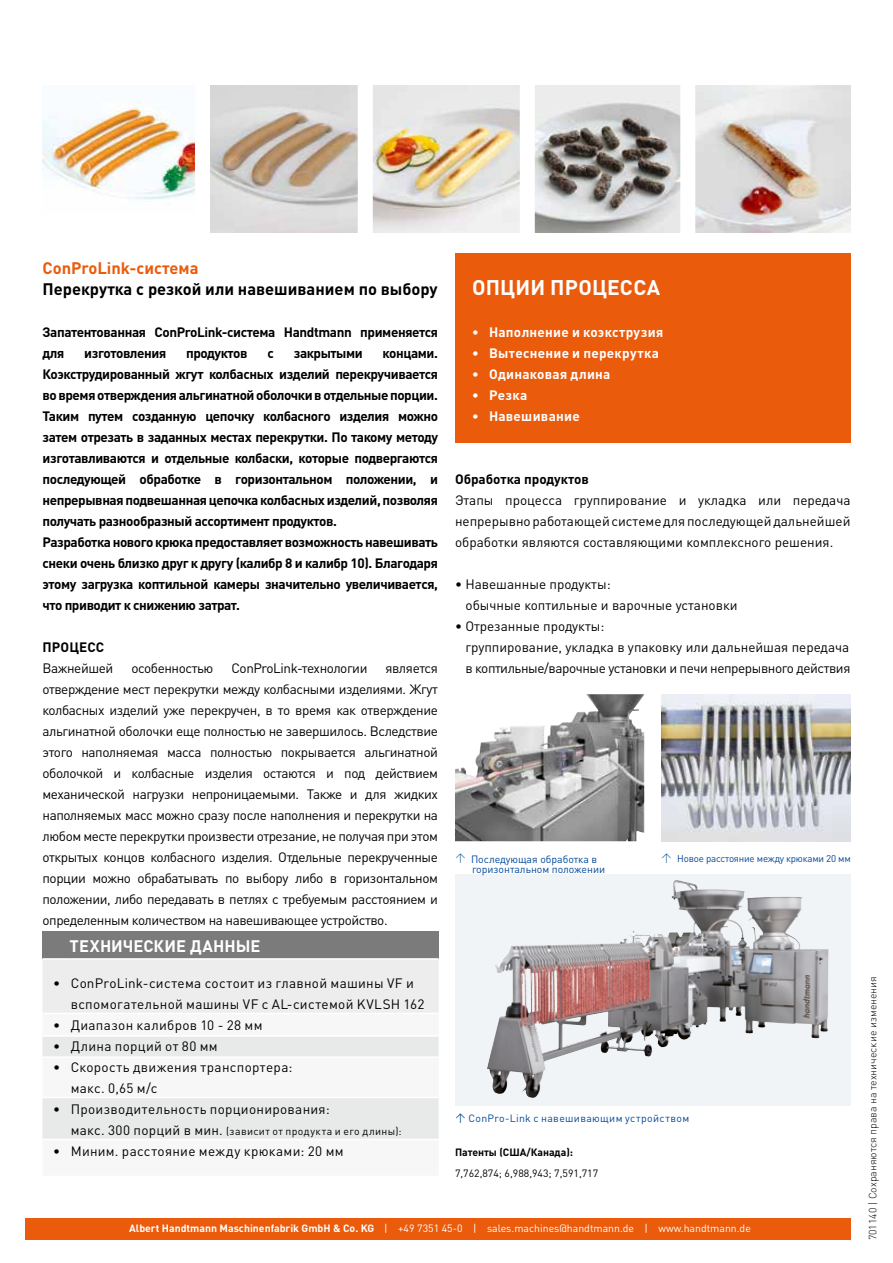
<style>
.page{position:relative;width:893px;height:1263px;background:#fff}
.page>*{position:absolute;margin:0;border:0;box-sizing:border-box;transform-origin:0 0}
.t1{font:700 21px "DIN Pro";letter-spacing:.01em;color:#fff}
.t2{font:700 16.5px "DIN Pro";color:#000}
.t3{font:700 16.5px "DIN Pro";color:#ea5b0c}
.t4{font:700 16.5px "DIN Pro";color:#fff}
.t5{font:13.5px/21px "DIN Pro";color:#000;text-align:justify}
.t6{font:700 13.5px/21px "DIN Pro";letter-spacing:-.03em;color:#000}
.t7{font:13.5px "DIN Pro";letter-spacing:.025em;color:#000}
.t8{font:13.5px "DIN Pro";letter-spacing:-.03em;color:#000}
.t9{font:13.5px/21px "DIN Pro";letter-spacing:.02em;color:#000}
.t10{font:700 13.5px "DIN Pro";letter-spacing:.02em;color:#fff}
.t11{font:700 13.5px "DIN Pro";color:#000}
.t12{font:700 13.5px "DIN Pro";letter-spacing:.01em;color:#000}
.t13{font:10.5px "DIN Pro";color:#fff}
.t14{font:10.5px "DIN Pro";letter-spacing:.03em;color:#000}
.t15{font:300 10.5px "DIN Pro";color:#000}
.t16{font:10.5px "DIN Pro";color:#00489a}
.t17{font:10.5px "DIN Pro";letter-spacing:.035em;color:#00489a}
.t18{font:10.5px "DIN Pro";color:#000}
.t19{font:700 10.5px "DIN Pro";color:#000}
.t20{font:9.75px "DIN Pro";letter-spacing:-.02em;color:#00489a}
.s1{font-size:13.5px}
.s2{font-weight:300}
.s3{font-weight:700}
</style>
<div class="page">
<div style="left:26px;top:1218px;width:824px;height:21px;background:#ea5b0c"></div>
<img style="left:455px;top:694px;width:189px;height:147px">
<svg style="left:455px;top:875px;width:395px;height:231px;fill:#f0f4f6"></svg>
<img style="left:487px;top:880px;width:207px;height:215px">
<img style="left:210px;top:85px;width:640px;height:147px">
<img style="left:42px;top:101px;width:153px;height:99px">
<div style="left:358px;top:73px;width:15px;height:170px;background:#fff"></div>
<div style="left:520px;top:73px;width:15px;height:170px;background:#fff"></div>
<div style="left:680px;top:73px;width:15px;height:170px;background:#fff"></div>
<img style="left:662px;top:695px;width:189px;height:147px">
<div style="left:455px;top:253px;width:395px;height:189px;background:#ea5b0c"></div>
<div style="left:43px;top:932px;width:396px;height:27px;background:#7c7b7b"></div>
<hr style="left:43px;top:958px;width:28px;height:2px;background:#fff">
<hr style="left:71px;top:958px;width:368px;height:2px;background:#fff">
<div style="left:43px;top:960px;width:396px;height:53px;background:#ededed"></div>
<svg style="left:43px;top:1037px;width:396px;height:102px"></svg>
<p class="t3" style="left:43px;top:254px;width:158px">ConProLink-система</p>
<p class="t2" style="left:43px;top:275px;width:397px">Перекрутка с резкой или навешиванием по выбору</p>
<p class="t6" style="left:43px;top:320px;width:397px">Запатентованная ConProLink-система Handtmann применяется для</p>
<p class="t6" style="left:43px;top:341px;width:397px;text-indent:340px">концами.<br>Коэкструдированный жгут колбасных изделий перекручивается во время отверждения альгинатной оболочки в отдельные порции.<br>Таким путем созданную цепочку колбасного изделия можно затем отрезать в заданных местах перекрутки. По такому методу изготавливаются и отдельные колбаски, которые подвергаются последующей обработке в горизонтальном положении, и непрерывная подвешанная цепочка колбасных изделий, позволяя получать разнообразный ассортимент продуктов.<br>Разработка нового крюка предоставляет возможность навешивать снеки очень близко друг к другу (калибр 8 и калибр 10). Благодаря этому загрузка коптильной камеры значительно увеличивается, что приводит к снижению затрат.</p>
<p class="t12" style="left:43px;top:636px;width:63px">ПРОЦЕСС</p>
<p class="t8" style="left:43px;top:658px;width:72px">Важнейшей</p>
<p class="t8" style="left:131px;top:658px;width:83px">особенностью</p>
<p class="t8" style="left:231px;top:658px;width:138px">ConProLink-технологии</p>
<p class="t6" style="left:84px;top:341px;width:84px">изготовления</p>
<p class="t6" style="left:186px;top:341px;width:63px">продуктов</p>
<p class="t6" style="left:267px;top:341px;width:8px">с</p>
<p class="t6" style="left:294px;top:341px;width:71px">закрытыми</p>
<p class="t5" style="left:43px;top:656px;width:397px;text-indent:343px">является отверждение мест перекрутки между колбасными изделиями. Жгут колбасных изделий уже перекручен, в то время как отверждение альгинатной оболочки еще полностью не завершилось. Вследствие этого наполняемая масса полностью покрывается альгинатной оболочкой и колбасные изделия остаются и под действием механической нагрузки непроницаемыми. Также и для жидких наполняемых масс можно сразу после наполнения и перекрутки на любом месте перекрутки произвести отрезание, не получая при этом открытых концов колбасного изделия. Отдельные перекрученные порции можно обрабатывать по выбору либо в горизонтальном положении, либо передавать в петлях с требуемым расстоянием и определенным количеством на навешивающее устройство.</p>
<p class="t4" style="left:70px;top:932px;width:192px">ТЕХНИЧЕСКИЕ ДАННЫЕ</p>
<p class="t9" style="left:71px;top:971px;width:355px;text-indent:-18px">• ConProLink-система состоит из главной машины VF и вспомогательной машины VF с AL-системой KVLSH 162</p>
<p class="t7" style="left:53px;top:1015px;width:211px">• Диапазон калибров 10 - 28 мм</p>
<p class="t7" style="left:53px;top:1036px;width:166px">• Длина порций от 80 мм</p>
<p class="t7" style="left:53px;top:1057px;width:241px">• Скорость движения транспортера:</p>
<p class="t5" style="left:71px;top:1076px;width:88px">макс. 0,65 м/с</p>
<p class="t7" style="left:53px;top:1099px;width:278px">∙ Производительность порционирования:</p>
<p class="t14" style="left:71px;top:1123px;width:332px"><span class="s1">макс. 300 порций в мин.</span> (зависит от продукта и его длины):</p>
<p class="t7" style="left:53px;top:1141px;width:292px">∙ Миним. расстояние между крюками: 20 мм</p>
<h1 class="t1" style="left:472px;top:270px;width:189px">ОПЦИИ ПРОЦЕССА</h1>
<p class="t10" style="left:472px;top:321px;width:193px">• Наполнение и коэкструзия</p>
<p class="t10" style="left:472px;top:342px;width:188px">• Вытеснение и перекрутка</p>
<p class="t10" style="left:472px;top:363px;width:140px">• Одинаковая длина</p>
<p class="t10" style="left:472px;top:384px;width:57px">• Резка</p>
<p class="t10" style="left:472px;top:405px;width:109px">• Навешивание</p>
<p class="t11" style="left:455px;top:468px;width:135px">Обработка продуктов</p>
<p class="t5" style="left:455px;top:488px;width:397px">Этапы процесса группирование и укладка или передача непрерывно работающей системе для последующей дальнейшей обработки являются составляющими комплексного решения.</p>
<p class="t5" style="left:455px;top:572px;width:157px">∙ Навешанные продукты:</p>
<p class="t5" style="left:465px;top:593px;width:274px">обычные коптильные и варочные установки</p>
<p class="t5" style="left:455px;top:614px;width:151px">∙ Отрезанные продукты:</p>
<p class="t5" style="left:465px;top:635px;width:385px">группирование, укладка в упаковку или дальнейшая передача</p>
<p class="t8" style="left:465px;top:658px;width:386px">в коптильные/варочные установки и печи непрерывного действия</p>
<p class="t16" style="left:455px;top:850px;width:144px"><span class="s2">↑</span> Последующая обработка в</p>
<p class="t20" style="left:661px;top:851px;width:191px"><sup>↑</sup> Новое расстояние между крюками 20 мм</p>
<p class="t16" style="left:472px;top:861px;width:135px">горизонтальном положении</p>
<p class="t17" style="left:455px;top:1110px;width:235px">↑ ConPro-Link с навешивающим устройством</p>
<p class="t19" style="left:455px;top:1143px;width:120px">Патенты (США/Канада):</p>
<p class="t18" style="left:455px;top:1165px;width:145px">7,762,874; 6,988,943; 7,591,717</p>
<p class="t13" style="left:129px;top:1219px;width:623px"><span class="s3">Albert Handtmann Maschinenfabrik GmbH &amp; Co. KG</span> | +49 7351 45-0 | sales.machines@handtmann.de | www.handtmann.de</p>
<p class="t15" style="left:865px;top:1240px;width:266px;rotate:-90deg">701140 | Сохраняются права на технические изменения</p>
</div>
